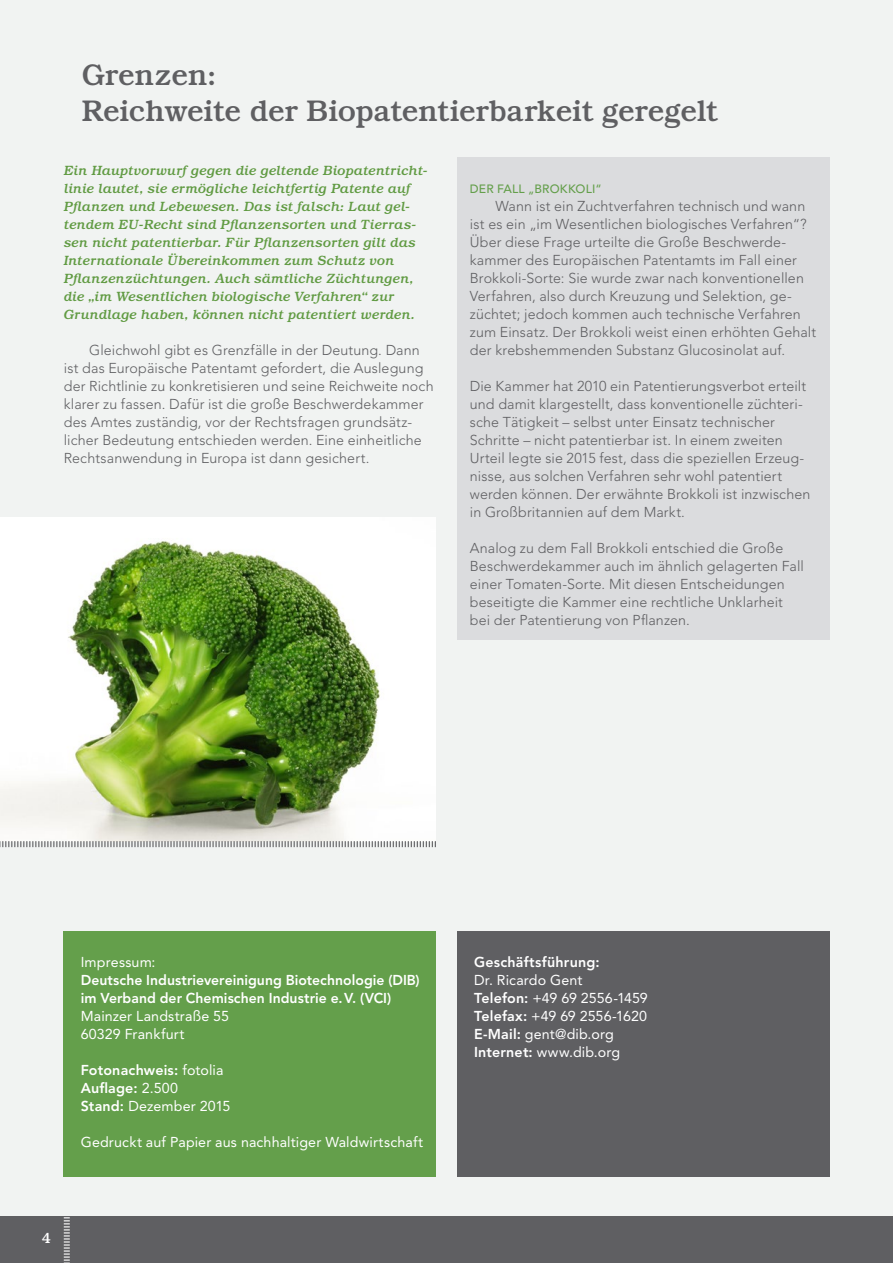
<style>
.page{position:relative;width:893px;height:1263px;background:#f1f3f2}
.page>*{position:absolute;margin:0;border:0;box-sizing:border-box;transform-origin:0 0}
.t1{font:500 30px/36px "Bookman Std";letter-spacing:-.01em;color:#5f5f62}
.t2{font:500 15px "Bookman Std";color:#fff}
.t3{font:300 14.25px/18px "Avenir LT Std";letter-spacing:.01em;color:#5f5f62}
.t4{font:14.25px/18px "Avenir LT Std";letter-spacing:.01em;color:#fff}
.t5{font:800 14.25px/18px "Avenir LT Std";letter-spacing:.005em;color:#fff}
.t6{font:italic 500 13.5px/18px "Bookman Std";letter-spacing:.005em;color:#619b43}
.t7{font:500 12px "Avenir LT Std";letter-spacing:.015em;color:#649f4b}
.s1{font-weight:400}
.s2{font-weight:800}
</style>
<div class="page">
<div style="left:0;top:1216px;width:893px;height:47px;background:#5f5f62"></div>
<svg style="left:64px;top:1217px;width:6px;height:46px"></svg>
<div style="left:64px;top:932px;width:372px;height:245px;background:#649f4b"></div>
<div style="left:457px;top:932px;width:372px;height:245px;background:#5f5f62"></div>
<div style="left:457px;top:157px;width:372px;height:483px;background:#dbdcde"></div>
<img style="left:0;top:517px;width:436px;height:324px">
<svg style="left:0;top:841px;width:436px;height:6px"></svg>
<h1 class="t1" style="left:82px;top:57px;width:637px">Grenzen:<br>Reichweite der Biopatentierbarkeit geregelt</h1>
<p class="t6" style="left:64px;top:161px;width:365px">Ein Hauptvorwurf gegen die geltende Biopatentricht&shy;linie lautet, sie ermögliche leichtfertig Patente auf Pflanzen und Lebewesen. Das ist falsch: Laut gel&shy;tendem EU-Recht sind Pflanzensorten und Tierras&shy;sen nicht patentierbar. Für Pflanzensorten gilt das Internationale Übereinkommen zum Schutz von Pflanzenzüchtungen. Auch sämtliche Züchtungen, die „im Wesentlichen biologische Verfahren“ zur Grundlage haben, können nicht patentiert werden.</p>
<p class="t3" style="left:64px;top:341px;width:371px;text-indent:26px">Gleichwohl gibt es Grenzfälle in der Deutung. Dann ist das Europäische Patentamt gefordert, die Auslegung der Richtlinie zu konkretisieren und seine Reichweite noch klarer zu fassen. Dafür ist die große Beschwerdekammer des Amtes zuständig, vor der Rechtsfragen grundsätz&shy;licher Bedeutung entschieden werden. Eine einheitliche Rechtsanwendung in Europa ist dann gesichert.</p>
<p class="t7" style="left:470px;top:182px;width:133px">DER FALL „BROKKOLI“</p>
<p class="t3" style="left:470px;top:197px;width:348px;text-indent:26px">Wann ist ein Zuchtverfahren technisch und wann ist es ein „im Wesentlichen biologisches Verfahren“?<br>Über diese Frage urteilte die Große Beschwerde&shy;kammer des Europäischen Patentamts im Fall einer Brokkoli-Sorte: Sie wurde zwar nach konventionellen Verfahren, also durch Kreuzung und Selektion, ge&shy;züchtet; jedoch kommen auch technische Verfahren zum Einsatz. Der Brokkoli weist einen erhöhten Gehalt der krebshemmenden Substanz Glucosinolat auf.</p>
<p class="t3" style="left:470px;top:377px;width:342px">Die Kammer hat 2010 ein Patentierungsverbot erteilt und damit klargestellt, dass konventionelle züchteri&shy;sche Tätigkeit – selbst unter Einsatz technischer Schritte – nicht patentierbar ist. In einem zweiten Urteil legte sie 2015 fest, dass die speziellen Erzeug&shy;nisse, aus solchen Verfahren sehr wohl patentiert werden können. Der erwähnte Brokkoli ist inzwischen in Großbritannien auf dem Markt.</p>
<p class="t3" style="left:470px;top:539px;width:335px">Analog zu dem Fall Brokkoli entschied die Große Beschwerdekammer auch im ähnlich gelagerten Fall einer Tomaten-Sorte. Mit diesen Entscheidungen beseitigte die Kammer eine rechtliche Unklarheit bei der Patentierung von Pflanzen.</p>
<p class="t4" style="left:81px;top:953px;width:76px">Impressum:</p>
<p class="t5" style="left:81px;top:971px;width:340px">Deutsche Industrievereinigung Biotechnologie (DIB) im Verband der Chemischen Industrie e.V. (VCI)</p>
<p class="t4" style="left:81px;top:1007px;width:150px">Mainzer Landstraße 55<br>60329 Frankfurt</p>
<p class="t5" style="left:81px;top:1061px;width:151px">Fotonachweis: <span class="s1">fotolia<br></span>Auflage: <span class="s1">2.500<br></span>Stand: <span class="s1">Dezember 2015</span></p>
<p class="t4" style="left:81px;top:1133px;width:344px">Gedruckt auf Papier aus nachhaltiger Waldwirtschaft</p>
<p class="t2" style="left:42px;top:1229px;width:11px">24</p>
<p class="t5" style="left:474px;top:953px;width:127px">Geschäftsführung:</p>
<p class="t4" style="left:474px;top:971px;width:175px">Dr. Ricardo Gent<br><span class="s2">Telefon:</span> +49 69 2556-1459<br><span class="s2">Telefax:</span> +49 69 2556-1620<br><span class="s2">E-Mail:</span> gent@dib.org<br><span class="s2">Internet:</span> www.dib.org</p>
</div>
